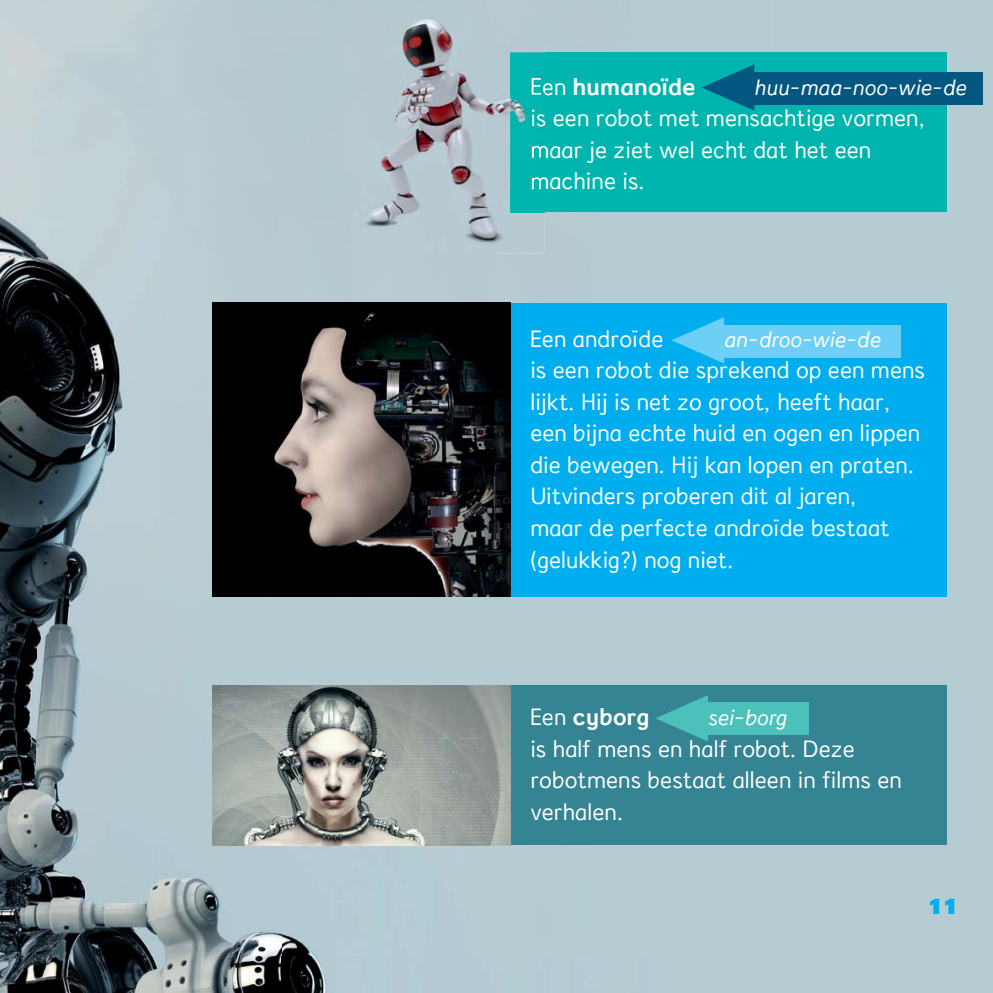
<style>
.page{position:relative;width:993px;height:993px;background:#fff}
.page>*{position:absolute;margin:0;border:0;box-sizing:border-box;transform-origin:0 0}
.t1{font:22.75px/31.5px "Zwijsendyslexieprint";color:#fff}
.t2{font:italic 21px "Zwijsendyslexieprint";color:#fff}
.t3{font:21px "Univers LT Std X Black";color:#00aeef}
.s1{font-weight:700}
</style>
<div class="page">
<div style="left:772px;top:0;width:220px;height:97px;background:#b5ccd3"></div>
<div style="left:544px;top:0;width:228px;height:53px;background:#b5ccd3"></div>
<img style="left:0;top:36px;width:36px;height:956px">
<div style="left:895px;top:97px;width:97px;height:246px;background:#b5ccd3"></div>
<div style="left:527px;top:212px;width:368px;height:91px;background:#b5ccd3"></div>
<div style="left:159px;top:220px;width:368px;height:368px;background:#b9cdd3"></div>
<img style="left:36px;top:220px;width:123px;height:772px">
<div style="left:650px;top:343px;width:342px;height:649px;background:#b5ccd3"></div>
<img style="left:159px;top:588px;width:491px;height:404px">
<div style="left:510px;top:303px;width:436px;height:293px;background:#00aeef"></div>
<img style="left:213px;top:303px;width:297px;height:293px">
<div style="left:510px;top:53px;width:436px;height:159px;background:#00b5ad"></div>
<div style="left:510px;top:685px;width:436px;height:159px;background:#348493"></div>
<img style="left:213px;top:685px;width:297px;height:159px">
<img style="left:347px;top:0;width:197px;height:95px">
<img style="left:347px;top:95px;width:163px;height:96px">
<img style="left:510px;top:53px;width:34px;height:137px">
<img style="left:531px;top:78px;width:13px;height:17px">
<img style="left:531px;top:126px;width:13px;height:5px">
<img style="left:531px;top:109px;width:13px;height:17px">
<img style="left:531px;top:141px;width:13px;height:22px">
<img style="left:531px;top:144px;width:13px;height:15px">
<img style="left:531px;top:172px;width:13px;height:4px">
<svg style="left:531px;top:176px;width:13px;height:13px"></svg>
<img style="left:347px;top:191px;width:197px;height:62px">
<div style="left:746px;top:72px;width:236px;height:32px;background:#045780"></div>
<svg style="left:702px;top:64px;width:52px;height:47px"></svg>
<div style="left:716px;top:324px;width:184px;height:33px;background:#6dcff6"></div>
<svg style="left:671px;top:317px;width:53px;height:46px"></svg>
<div style="left:699px;top:702px;width:109px;height:33px;background:#4cc1bb"></div>
<svg style="left:656px;top:695px;width:51px;height:46px"></svg>
<p class="t1" style="left:530px;top:72px;width:396px">Een <span class="s1">humanoïde<br></span>is een robot met mensachtige vormen, maar je ziet wel echt dat het een machine is.</p>
<p class="t2" style="left:754px;top:77px;width:213px">huu-maa-noo-wie-de</p>
<p class="t1" style="left:530px;top:324px;width:396px">Een androïde<br>is een robot die sprekend op een mens lijkt. Hij is net zo groot, heeft haar, een bijna echte huid en ogen en lippen die bewegen. Hij kan lopen en praten.<br>Uitvinders proberen dit al jaren,<br>maar de perfecte androïde bestaat (gelukkig?) nog niet.</p>
<p class="t2" style="left:724px;top:329px;width:158px">an-droo-wie-de</p>
<p class="t1" style="left:530px;top:702px;width:373px">Een <span class="s1">cyborg<br></span>is half mens en half robot. Deze robotmens bestaat alleen in films en verhalen.</p>
<p class="t2" style="left:708px;top:707px;width:80px">sei-borg</p>
<p class="t3" style="left:928px;top:894px;width:31px">11</p>
</div>
